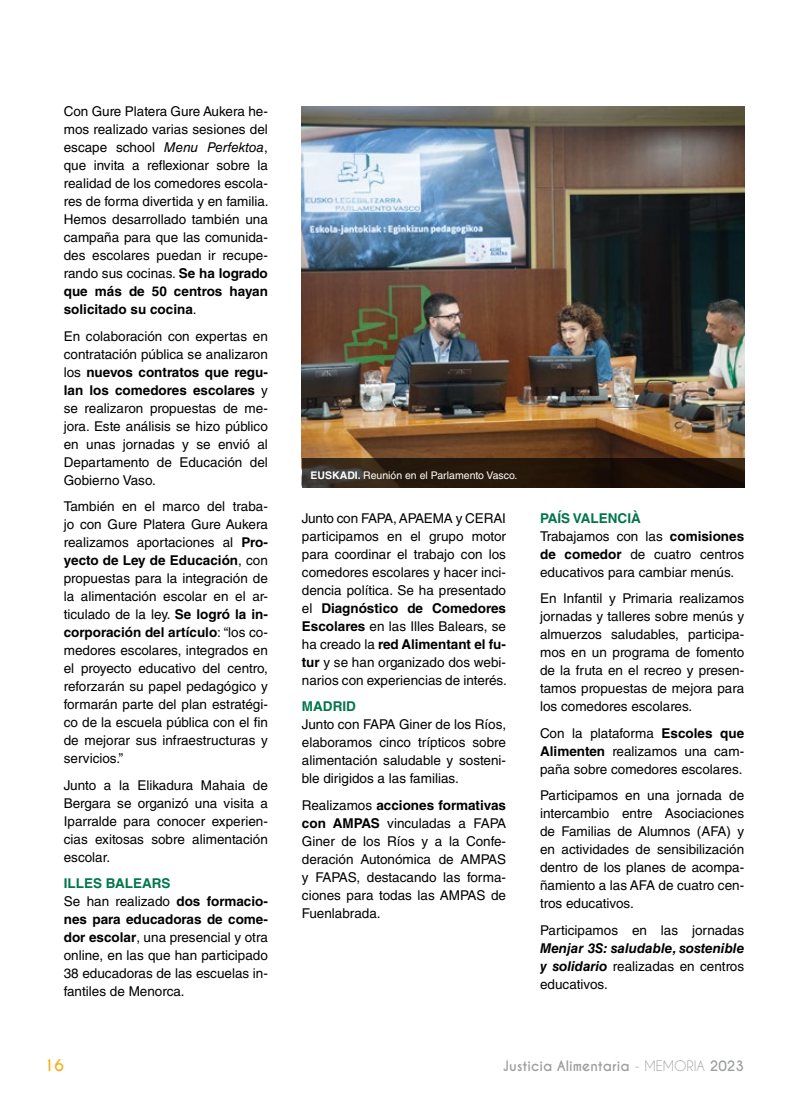
<style>
.page{position:relative;width:808px;height:1106px;background:#fff}
.page>*{position:absolute;margin:0;border:0;box-sizing:border-box;transform-origin:0 0}
.t1{font:700 15px "Caviar Dreams";color:#f7ad0d}
.t2{font:13.5px/18px "Helvetica LT Std";color:#000;text-align:justify}
.t3{font:italic 700 13.5px/18px "Helvetica LT Std";color:#000;text-align:justify}
.t4{font:700 13.5px "Caviar Dreams";color:#9c9e9f}
.t5{font:700 13.5px "Helvetica LT Std";color:#00764b}
.t6{font:10.5px "Helvetica LT Std";color:#fff}
.s1{font-style:italic}
.s2{font-weight:700}
.s3{font-weight:700;color:#00764b}
.s4{font-weight:400;font-style:normal}
.s5{font-weight:400}
</style>
<div class="page">
<img style="left:302px;top:106px;width:442px;height:352px">
<svg style="left:302px;top:458px;width:442px;height:30px;background:#26190f"></svg>
<p class="t2" style="left:64px;top:102px;width:206px">Con Gure Platera Gure Aukera he&shy;mos realizado varias sesiones del escape school <span class="s1">Menu Perfektoa</span>, que invita a reflexionar sobre la realidad de los comedores escola&shy;res de forma divertida y en familia.<br>Hemos desarrollado también una campaña para que las comunida&shy;des escolares puedan ir recupe&shy;rando sus cocinas. <span class="s2">Se ha logrado que más de 50 centros hayan solicitado su cocina</span>.</p>
<p class="t2" style="left:64px;top:327px;width:206px">En colaboración con expertas en contratación pública se analizaron los <span class="s2">nuevos contratos que regu&shy;lan los comedores escolares</span> y se realizaron propuestas de me&shy;jora. Este análisis se hizo público en unas jornadas y se envió al Departamento de Educación del Gobierno Vaso.</p>
<p class="t2" style="left:64px;top:497px;width:206px">También en el marco del traba&shy;jo con Gure Platera Gure Aukera realizamos aportaciones al <span class="s2">Pro&shy;yecto de Ley de Educación</span>, con propuestas para la integración de la alimentación escolar en el ar&shy;ticulado de la ley. <span class="s2">Se logró la in&shy;corporación del artículo</span>: “los co&shy;medores escolares, integrados en el proyecto educativo del centro, reforzarán su papel pedagógico y formarán parte del plan estratégi&shy;co de la escuela pública con el fin de mejorar sus infraestructuras y servicios.”</p>
<p class="t2" style="left:64px;top:776px;width:206px">Junto a la Elikadura Mahaia de Bergara se organizó una visita a Iparralde para conocer experien&shy;cias exitosas sobre alimentación escolar.</p>
<p class="t5" style="left:64px;top:875px;width:13px">Illes</p>
<p class="t2" style="left:64px;top:874px;width:206px;text-align:left;text-indent:42px"><span class="s3">Balears<br></span>Se han realizado <span class="s2">dos formacio&shy;nes para educadoras de come&shy;dor escolar</span>, una presencial y otra online, en las que han participado<br>38 educadoras de las escuelas in&shy;fantiles de Menorca.</p>
<p class="t6" style="left:310px;top:469px;width:208px"><span class="s2">EUSKADI.</span> Reunión en el Parlamento Vasco.</p>
<p class="t2" style="left:302px;top:509px;width:206px">Junto con FAPA, APAEMA y CERAI participamos en el grupo motor para coordinar el trabajo con los comedores escolares y hacer inci&shy;dencia política. Se ha presentado el <span class="s2">Diagnóstico de Comedores Escolares</span> en las Illes Balears, se ha creado la <span class="s2">red Alimentant el fu&shy;tur</span> y se han organizado dos webi&shy;narios con experiencias de interés.</p>
<p class="t5" style="left:302px;top:698px;width:21px">Madrid</p>
<p class="t2" style="left:302px;top:715px;width:206px">Junto con FAPA Giner de los Ríos, elaboramos cinco trípticos sobre alimentación saludable y sosteni&shy;ble dirigidos a las familias.</p>
<p class="t2" style="left:302px;top:796px;width:206px">Realizamos <span class="s2">acciones formativas con AMPAS</span> vinculadas a FAPA Giner de los Ríos y a la Confe&shy;deración Autonómica de AMPAS y FAPAS, destacando las forma&shy;ciones para todas las AMPAS de Fuenlabrada.</p>
<p class="t2" style="left:540px;top:509px;width:206px;text-align:left;text-indent:91px"><span class="s3">à<br></span>Trabajamos con las <span class="s2">comisiones de comedor</span> de cuatro centros educativos para cambiar menús.</p>
<p class="t2" style="left:540px;top:589px;width:206px">En Infantil y Primaria realizamos jornadas y talleres sobre menús y almuerzos saludables, participa&shy;mos en un programa de fomento de la fruta en el recreo y presen&shy;tamos propuestas de mejora para los comedores escolares.</p>
<p class="t2" style="left:540px;top:724px;width:206px">Con la plataforma <span class="s2">Escoles que Alimenten</span> realizamos una cam&shy;paña sobre comedores escolares.</p>
<p class="t2" style="left:540px;top:786px;width:206px">Participamos en una jornada de intercambio entre Asociaciones de Familias de Alumnos (AFA) y en actividades de sensibilización dentro de los planes de acompa&shy;ñamiento a las AFA de cuatro cen&shy;tros educativos.</p>
<p class="t2" style="left:540px;top:921px;width:206px">Participamos en las jornadas</p>
<p class="t3" style="left:540px;top:938px;width:206px">Menjar 3S: saludable, sostenible y solidario <span class="s4">realizadas en centros educativos.</span></p>
<p class="t5" style="left:540px;top:509px;width:50px">Pa ís Valenci</p>
<p class="t1" style="left:44px;top:1056px;width:21px">16</p>
<p class="t4" style="left:503px;top:1057px;width:243px">Justicia Alimentaria <span class="s5">- MEMORIA</span> 2023</p>
</div>
